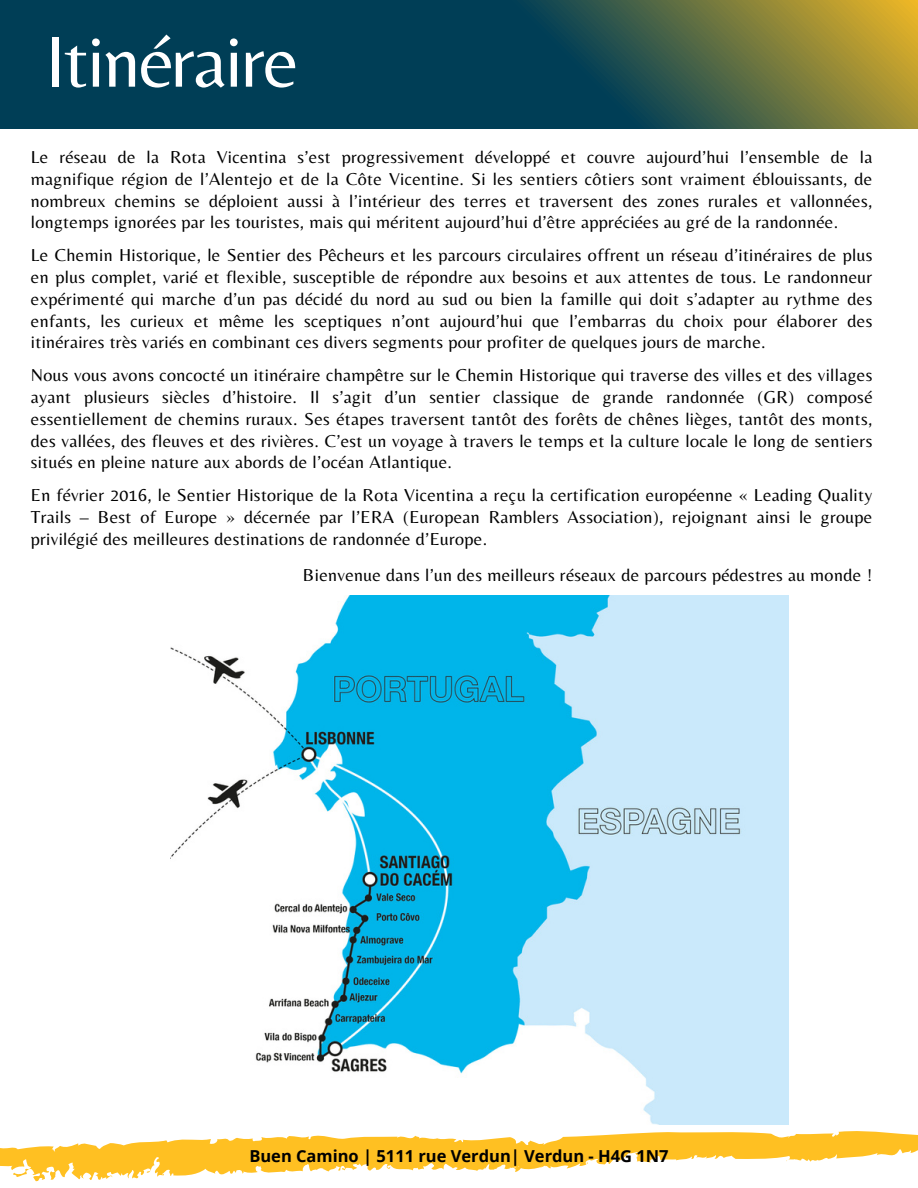
<style>
.page{position:relative;width:918px;height:1188px;background:#fff}
.page>*{position:absolute;margin:0;border:0;box-sizing:border-box;transform-origin:0 0}
.t1{font:75px "Belleza";letter-spacing:-.02em;color:#fff}
.t2{font:18px/21.8px "Belleza";letter-spacing:.02em;color:#000;text-align:justify}
.t3{font:700 16.5px "Open Sans";color:#000}
</style>
<div class="page">
<svg style="left:0;top:0;width:918px;height:128px;background:#26514e"></svg>
<svg style="left:0;top:1131px;width:918px;height:51px;fill:#ffc022"></svg>
<img style="left:170px;top:595px;width:619px;height:530px">
<p class="t1" style="left:45px;top:17px;width:255px">Itinéraire</p>
<p class="t2" style="left:31px;top:146px;width:843px">Le réseau de la Rota Vicentina s’est progressivement développé et couvre aujourd’hui l’ensemble de la magnifique région de l’Alentejo et de la Côte Vicentine. Si les sentiers côtiers sont vraiment éblouissants, de nombreux chemins se déploient aussi à l’intérieur des terres et traversent des zones rurales et vallonnées, longtemps ignorées par les touristes, mais qui méritent aujourd’hui d’être appréciées au gré de la randonnée.</p>
<p class="t2" style="left:31px;top:244px;width:843px">Le Chemin Historique, le Sentier des Pêcheurs et les parcours circulaires offrent un réseau d’itinéraires de plus en plus complet, varié et flexible, susceptible de répondre aux besoins et aux attentes de tous. Le randonneur expérimenté qui marche d’un pas décidé du nord au sud ou bien la famille qui doit s’adapter au rythme des enfants, les curieux et même les sceptiques n’ont aujourd’hui que l’embarras du choix pour élaborer des itinéraires très variés en combinant ces divers segments pour profiter de quelques jours de marche.</p>
<p class="t2" style="left:31px;top:364px;width:843px">Nous vous avons concocté un itinéraire champêtre sur le Chemin Historique qui traverse des villes et des villages ayant plusieurs siècles d’histoire. Il s’agit d’un sentier classique de grande randonnée (GR) composé essentiellement de chemins ruraux. Ses étapes traversent tantôt des forêts de chênes lièges, tantôt des monts, des vallées, des fleuves et des rivières. C’est un voyage à travers le temps et la culture locale le long de sentiers situés en pleine nature aux abords de l’océan Atlantique.</p>
<p class="t2" style="left:31px;top:484px;width:843px">En février 2016, le Sentier Historique de la Rota Vicentina a reçu la certification européenne « Leading Quality Trails – Best of Europe » décernée par l’ERA (European Ramblers Association), rejoignant ainsi le groupe privilégié des meilleures destinations de randonnée d’Europe.</p>
<p class="t2" style="left:303px;top:564px;width:571px">Bienvenue dans l’un des meilleurs réseaux de parcours pédestres au monde !</p>
<p class="t3" style="left:249px;top:1145px;width:421px">Buen Camino | 5111 rue Verdun| Verdun - H4G 1N7</p>
</div>
